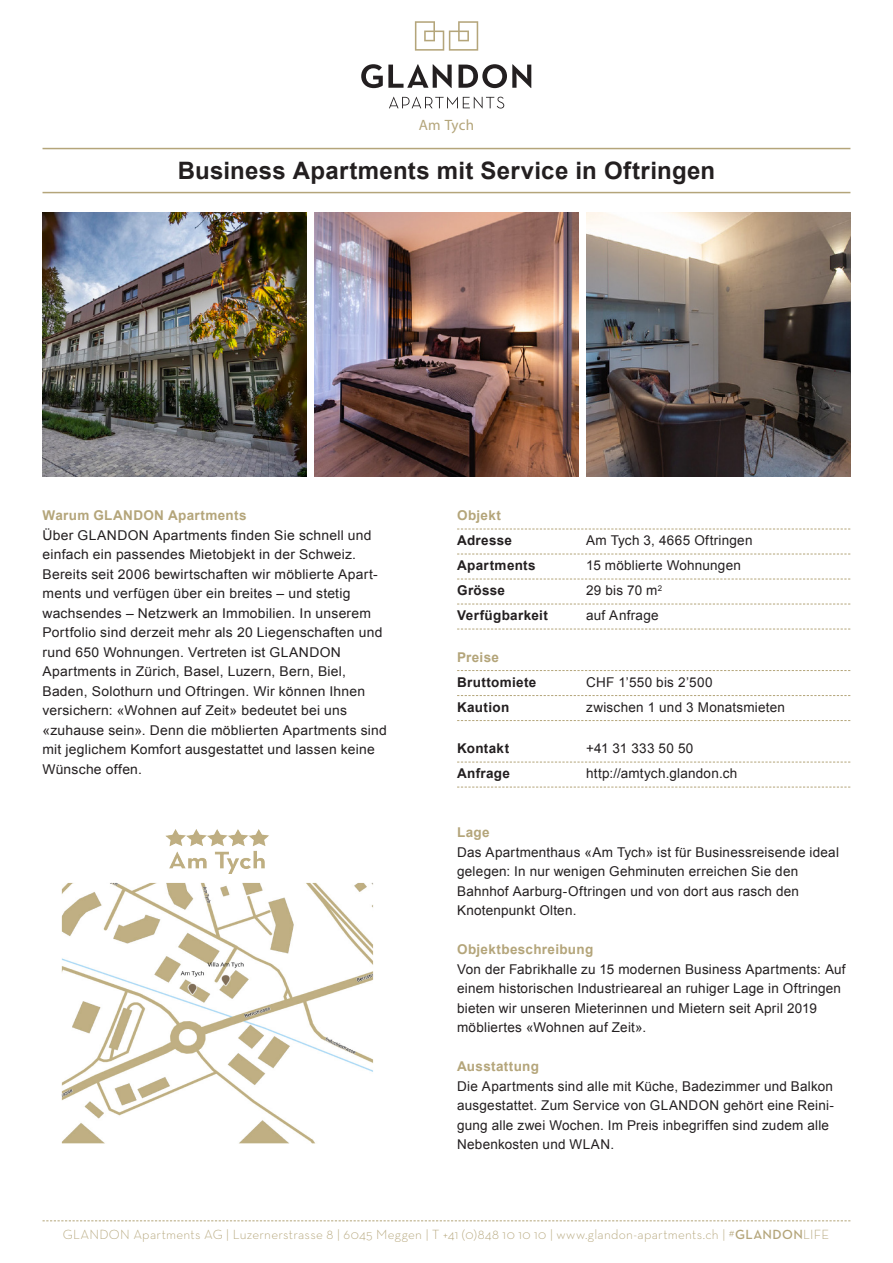
<style>
.page{position:relative;width:893px;height:1263px;background:#fff}
.page>*{position:absolute;margin:0;border:0;box-sizing:border-box;transform-origin:0 0}
.t1{font:700 24px "Arial";letter-spacing:.01em;color:#231f20}
.t2{font:15px "Myriad Pro";letter-spacing:.02em;color:#b4a57a}
.t3{font:13.5px/19.5px "Arial";letter-spacing:.015em;color:#231f20}
.t4{font:300 13.5px "Neutraface Text";letter-spacing:.02em;color:#b4a57a}
.t5{font:700 13.5px "Arial";letter-spacing:.025em;color:#231f20}
.t6{font:700 13.5px "Arial";letter-spacing:.025em;color:#b4a57a}
.s1{font-weight:700;color:#b4a57a}
.s2{font-weight:600}
</style>
<div class="page">
<svg style="left:415px;top:21px;width:63px;height:30px"></svg>
<svg style="left:361px;top:64px;width:91px;height:24px"></svg>
<svg style="left:459px;top:64px;width:72px;height:24px"></svg>
<svg style="left:389px;top:97px;width:115px;height:12px"></svg>
<img style="left:43px;top:213px;width:263px;height:263px">
<img style="left:315px;top:213px;width:263px;height:263px">
<img style="left:587px;top:213px;width:263px;height:263px">
<svg style="left:43px;top:1220px;width:807px;height:1px"></svg>
<hr style="left:43px;top:148px;width:807px;height:1px;background:#b4a57a">
<hr style="left:43px;top:192px;width:807px;height:1px;background:#b4a57a">
<img style="left:61px;top:829px;width:313px;height:315px">
<svg style="left:457px;top:529px;width:393px;height:1px"></svg>
<svg style="left:457px;top:554px;width:393px;height:1px"></svg>
<svg style="left:457px;top:579px;width:393px;height:1px"></svg>
<svg style="left:457px;top:604px;width:393px;height:1px"></svg>
<svg style="left:457px;top:629px;width:393px;height:1px"></svg>
<svg style="left:457px;top:670px;width:393px;height:1px"></svg>
<svg style="left:457px;top:695px;width:393px;height:1px"></svg>
<svg style="left:457px;top:720px;width:393px;height:1px"></svg>
<svg style="left:457px;top:762px;width:393px;height:1px"></svg>
<svg style="left:457px;top:787px;width:393px;height:1px"></svg>
<p class="t2" style="left:419px;top:116px;width:57px">Am Tych</p>
<p class="t1" style="left:178px;top:155px;width:539px">Business Apartments mit Service in Oftringen</p>
<p class="t3" style="left:43px;top:506px;width:346px"><span class="s1">Warum GLANDON Apartments<br></span>Über GLANDON Apartments finden Sie schnell und einfach ein passendes Mietobjekt in der Schweiz.<br>Bereits seit 2006 bewirtschaften wir möblierte Apart&shy;ments und verfügen über ein breites – und stetig wachsendes – Netzwerk an Immobilien. In unserem Portfolio sind derzeit mehr als 20 Liegenschaften und rund 650 Wohnungen. Vertreten ist GLANDON Apartments in Zürich, Basel, Luzern, Bern, Biel, Baden, Solothurn und Oftringen. Wir können Ihnen versichern: «Wohnen auf Zeit» bedeutet bei uns «zuhause sein». Denn die möblierten Apartments sind mit jeglichem Komfort ausgestattet und lassen keine Wünsche offen.</p>
<p class="t6" style="left:457px;top:506px;width:45px">Objekt</p>
<p class="t5" style="left:457px;top:531px;width:56px">Adresse</p>
<p class="t3" style="left:586px;top:531px;width:168px">Am Tych 3, 4665 Oftringen</p>
<p class="t5" style="left:457px;top:556px;width:80px">Apartments</p>
<p class="t3" style="left:586px;top:556px;width:156px">15 möblierte Wohnungen</p>
<p class="t5" style="left:457px;top:581px;width:50px">Grösse</p>
<p class="t3" style="left:586px;top:581px;width:77px">29 bis 70 m<sup>2</sup></p>
<p class="t5" style="left:457px;top:606px;width:92px">Verfügbarkeit</p>
<p class="t3" style="left:586px;top:606px;width:74px">auf Anfrage</p>
<p class="t6" style="left:457px;top:648px;width:43px">Preise</p>
<p class="t5" style="left:457px;top:673px;width:81px">Bruttomiete</p>
<p class="t3" style="left:586px;top:672px;width:128px">CHF 1’550 bis 2’500</p>
<p class="t5" style="left:457px;top:698px;width:54px">Kaution</p>
<p class="t3" style="left:586px;top:697px;width:200px">zwischen 1 und 3 Monatsmieten</p>
<p class="t5" style="left:457px;top:739px;width:54px">Kontakt</p>
<p class="t3" style="left:586px;top:739px;width:109px">+41 31 333 50 50</p>
<p class="t5" style="left:457px;top:764px;width:54px">Anfrage</p>
<p class="t3" style="left:586px;top:764px;width:153px">http://amtych.glandon.ch</p>
<p class="t6" style="left:457px;top:824px;width:34px">Lage</p>
<p class="t3" style="left:457px;top:842px;width:383px">Das Apartmenthaus «Am Tych» ist für Businessreisende ideal gelegen: In nur wenigen Gehminuten erreichen Sie den Bahnhof Aarburg-Oftringen und von dort aus rasch den Knotenpunkt Olten.</p>
<p class="t6" style="left:457px;top:941px;width:138px">Objektbeschreibung</p>
<p class="t3" style="left:457px;top:959px;width:390px">Von der Fabrikhalle zu 15 modernen Business Apartments: Auf einem historischen Industrieareal an ruhiger Lage in Oftringen bieten wir unseren Mieterinnen und Mietern seit April 2019 möbliertes «Wohnen auf Zeit».</p>
<p class="t6" style="left:457px;top:1058px;width:83px">Ausstattung</p>
<p class="t3" style="left:457px;top:1076px;width:378px">Die Apartments sind alle mit Küche, Badezimmer und Balkon ausgestattet. Zum Service von GLANDON gehört eine Reini&shy;gung alle zwei Wochen. Im Preis inbegriffen sind zudem alle Nebenkosten und WLAN.</p>
<p class="t4" style="left:63px;top:1225px;width:768px">GLANDON Apartments AG | Luzernerstrasse 8 | 6045 Meggen | T +41 (0)848 10 10 10 | www.glandon-apartments.ch | #<span class="s2">GLANDON</span>LIFE</p>
</div>
